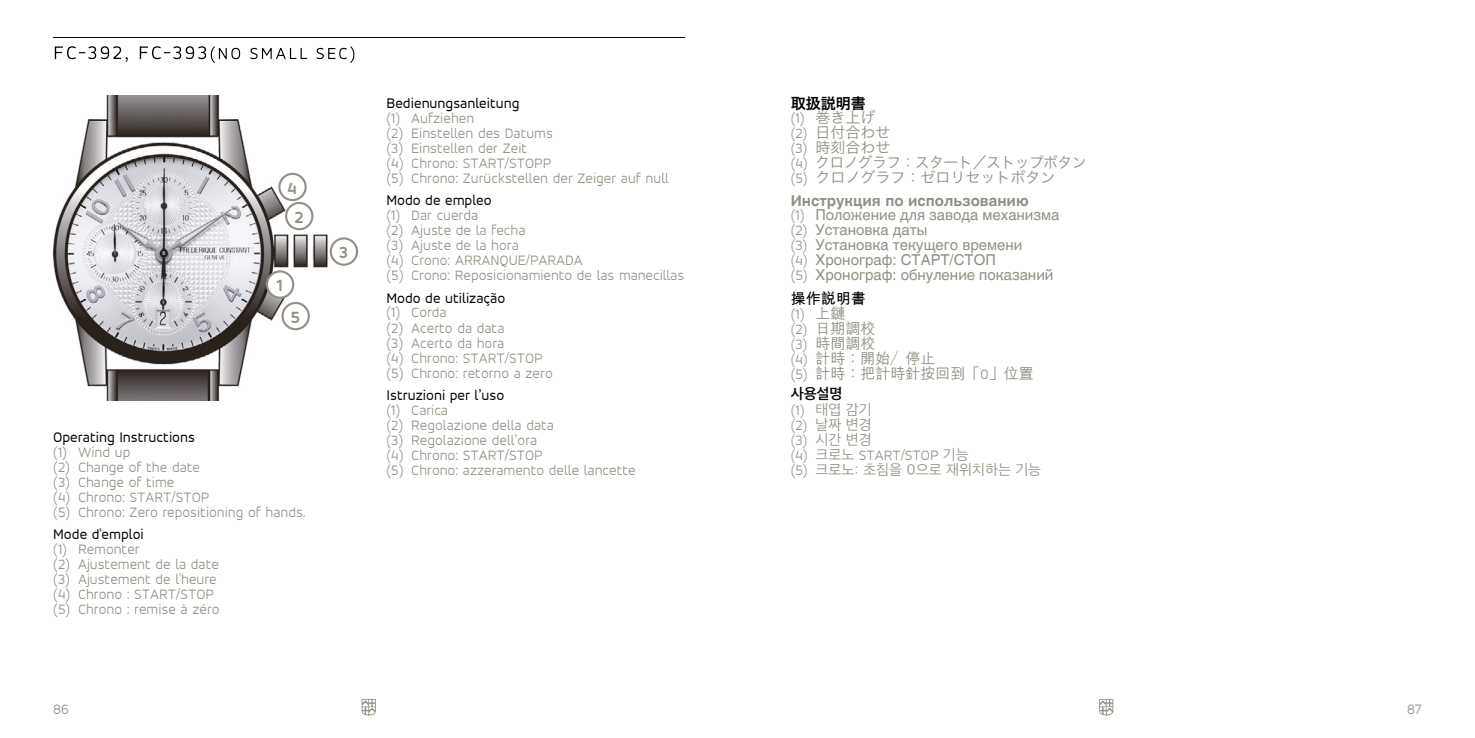
<style>
.page{position:relative;width:1475px;height:738px;background:#fff}
.page>*{position:absolute;margin:0;border:0;box-sizing:border-box;transform-origin:0 0}
.t1{font:700 17.5px/29px "Accord Alternate";color:#929084;text-align:center}
.t2{font:300 15px/15px "Accord Alternate";color:#929084}
.t3{font:15px/14.8px "Helvetica World";color:#929084}
.t4{font:15px "Accord Alternate";color:#000}
.t5{font:15px/15px "Hira Kaku Pro W3";color:#929084}
.t6{font:300 15px/15px "Apple SD Gothic Neo";color:#929084}
.t7{font:500 15px/15px "M Hei HK";color:#929084}
.t8{font:15px "Hira Kaku Pro W6";color:#000}
.t9{font:700 15px "M Hei HK";color:#000}
.s1{font-family:"Accord Alternate";font-weight:300}
.s2{font-weight:700}
.s3{font-family:"M Hei HK";font-weight:500}
.s4{font-weight:600;color:#000}
.s5{font-family:"Accord Alternate"}
.s6{font-family:"Apple SD Gothic Neo"}
</style>
<div class="page">
<svg style="left:1099px;top:699px;width:14px;height:16px"></svg>
<svg style="left:361px;top:699px;width:15px;height:16px"></svg>
<img style="left:52px;top:96px;width:279px;height:304px">
<div style="left:33px;top:25px;width:672px;height:40px;background:#000;opacity:.75"></div>
<div style="left:279px;top:174px;width:26px;height:26px;background:#fff;border-radius:50%"></div>
<div style="left:278px;top:173px;width:29px;height:28px;border:2px solid #929084;border-radius:50%"></div>
<div style="left:286px;top:203px;width:26px;height:26px;background:#fff;border-radius:50%"></div>
<div style="left:285px;top:202px;width:28px;height:28px;border:2px solid #929084;border-radius:50%"></div>
<div style="left:330px;top:237px;width:28px;height:28px;border:2px solid #929084;border-radius:50%"></div>
<div style="left:267px;top:271px;width:26px;height:26px;background:#fff;border-radius:50%"></div>
<div style="left:266px;top:270px;width:28px;height:28px;border:2px solid #929084;border-radius:50%"></div>
<div style="left:282px;top:303px;width:27px;height:26px;background:#fff;border-radius:50%"></div>
<div style="left:281px;top:302px;width:29px;height:28px;border:2px solid #929084;border-radius:50%"></div>
<p class="t1" style="left:287px;top:173px;width:18px">4<br>2</p>
<p class="t1" style="left:277px;top:271px;width:7px">1</p>
<p class="t1" style="left:290px;top:302px;width:11px">5</p>
<p class="t1" style="left:339px;top:238px;width:10px">3</p>
<p class="t4" style="left:53px;top:428px;width:143px">Operating Instructions</p>
<p class="t2" style="left:53px;top:444px;width:254px">(1) Wind up<br>(2) Change of the date<br>(3) Change of time<br>(4) Chrono: START/STOP<br>(5) Chrono: Zero repositioning of hands.</p>
<p class="t4" style="left:53px;top:525px;width:92px">Mode d'emploi</p>
<p class="t2" style="left:53px;top:541px;width:168px">(1) Remonter<br>(2) Ajustement de la date (3) Ajustement de l'heure (4) Chrono : START/STOP (5) Chrono : remise à zéro</p>
<p class="t4" style="left:386px;top:95px;width:135px">Bedienungsanleitung</p>
<p class="t2" style="left:386px;top:110px;width:284px">(1) Aufziehen<br>(2) Einstellen des Datums<br>(3) Einstellen der Zeit<br>(4) Chrono: START/STOPP<br>(5) Chrono: Zurückstellen der Zeiger auf null</p>
<p class="t4" style="left:386px;top:192px;width:107px">Modo de empleo</p>
<p class="t2" style="left:386px;top:208px;width:299px">(1) Dar cuerda<br>(2) Ajuste de la fecha<br>(3) Ajuste de la hora<br>(4) Crono: ARRANQUE/PARADA<br>(5) Crono: Reposicionamiento de las manecillas</p>
<p class="t4" style="left:386px;top:289px;width:120px">Modo de utilização</p>
<p class="t2" style="left:386px;top:305px;width:168px">(1) Corda<br>(2) Acerto da data<br>(3) Acerto da hora<br>(4) Chrono: START/STOP (5) Chrono: retorno a zero</p>
<p class="t4" style="left:386px;top:386px;width:119px">Istruzioni per l’uso</p>
<p class="t2" style="left:386px;top:402px;width:251px">(1) Carica<br>(2) Regolazione della data<br>(3) Regolazione dell’ora<br>(4) Chrono: START/STOP<br>(5) Chrono: azzeramento delle lancette</p>
<p class="t8" style="left:790px;top:90px;width:76px">取扱説明書</p>
<p class="t5" style="left:790px;top:109px;width:297px"><span class="s1">(1)</span> 巻き上げ<br><span class="s1">(2)</span> 日付合わせ<br><span class="s1">(3)</span> 時刻合わせ<br><span class="s1">(4)</span> クロノグラフ：スタ一ト／ストップボタン<span class="s1">(5)</span> クロノグラフ：ゼロリセットボタン</p>
<p class="t3" style="left:790px;top:193px;width:270px"><span class="s2">Инструкция по использованию<br></span><span class="s1">(1)</span> Положение для завода механизма <span class="s1">(2)</span> Установка даты<br><span class="s1">(3)</span> Установка текущего времени<br><span class="s1">(4)</span> Xронограф: СТАРТ/СТОП<br><span class="s1">(5)</span> Xронограф: обнуление показаний</p>
<p class="t9" style="left:790px;top:287px;width:76px">操作說明書</p>
<p class="t2" style="left:790px;top:306px;width:56px">(1) <span class="s3">上鏈</span></p>
<p class="t7" style="left:790px;top:319px;width:244px"><span class="s1">(2)</span> 日期調校<br><span class="s1">(3)</span> 時間調校<br><span class="s1">(4)</span> 計時：開始／停止<br><span class="s1">(5)</span> 計時：把計時針按回到「<span class="s1">0</span>」位置</p>
<p class="t6" style="left:790px;top:387px;width:83px"><span class="s4">사용설명<br></span><span class="s5">(1)</span> 태엽 감기 <span class="s5">(2)</span> 날짜 변경 <span class="s5">(3)</span> 시간 변경</p>
<p class="t2" style="left:790px;top:447px;width:180px">(4) <span class="s6">크로노</span> START/STOP <span class="s6">기능</span></p>
<p class="t6" style="left:790px;top:462px;width:252px"><span class="s5">(5)</span> 크로노: 초침을 0으로 재위치하는 기능</p>
<p class="t2" style="left:53px;top:700px;width:17px">86</p>
<p class="t2" style="left:1406px;top:700px;width:16px">87</p>
</div>
